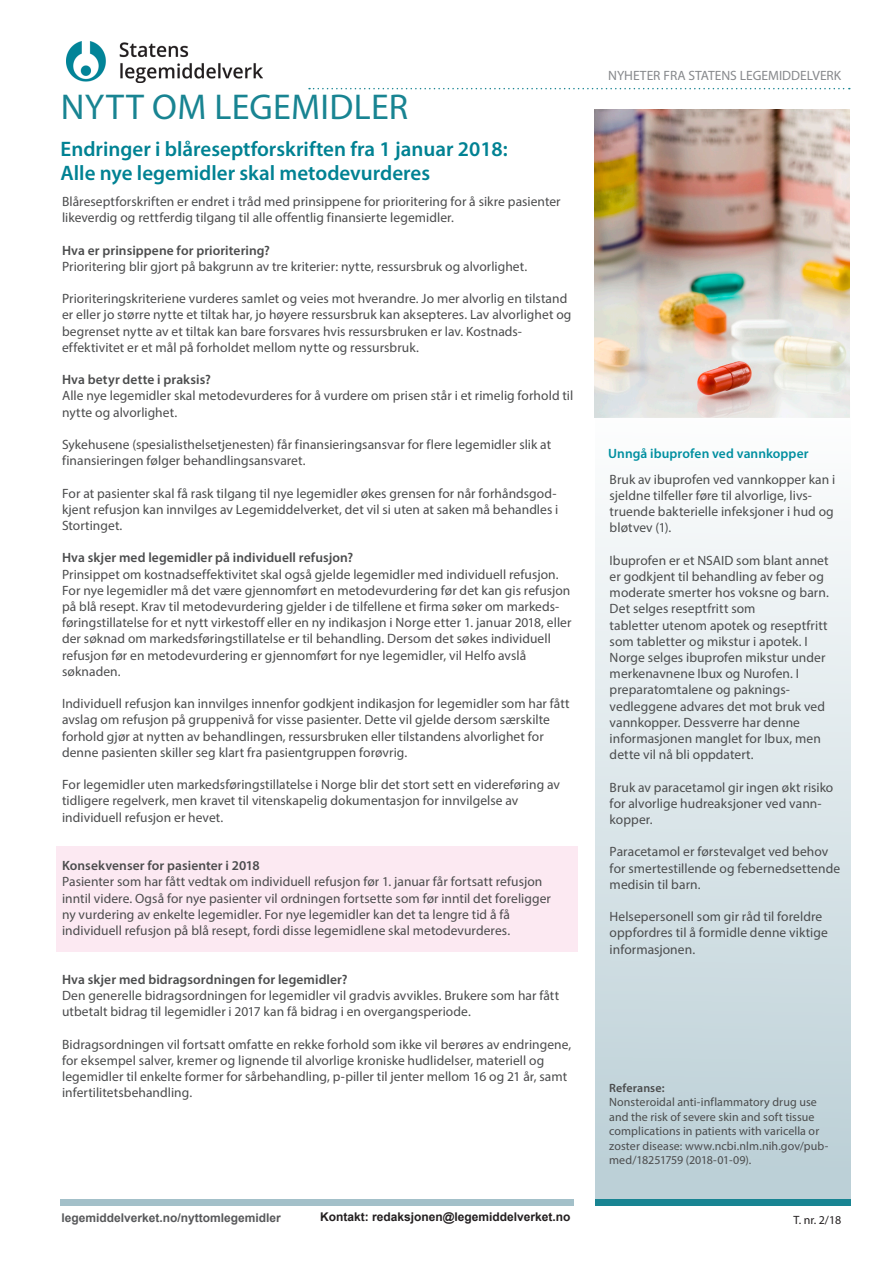
<style>
.page{position:relative;width:893px;height:1263px;background:#fff}
.page>*{position:absolute;margin:0;border:0;box-sizing:border-box;transform-origin:0 0}
.Tittel{font:36px "Myriad Pro";letter-spacing:.01em;color:#188492}
.tittel{font:600 21px/24px "Myriad Pro";color:#008293}
.Brødtext{font:13.5px/16.2px "Myriad Pro";letter-spacing:.005em;color:#4b4c4d}
.Brødtext-2{font:600 13.5px "Myriad Pro";letter-spacing:.005em;color:#4b4c4d}
.t1{font:13.5px "Myriad Pro";color:#87898c}
.Brødtext-3{font:600 13.5px "Myriad Pro";letter-spacing:.005em;color:#008fa0}
.Brødtext-4{font:12px/14.4px "Myriad Pro";letter-spacing:.005em;color:#4b4c4d}
.t2{font:700 12px "Arial";color:#231f20}
.t3{font:700 12px "Arial";color:#57585a}
.tids_nr{font:12px "Myriad Pro";color:#231f20}
.s1{font-weight:600}
</style>
<div class="page">
<div style="left:56px;top:847px;width:522px;height:105px;background:#fce9f2"></div>
<div style="left:595px;top:402px;width:255px;height:800px;background:linear-gradient(to bottom,#fefefe,#baced5)"></div>
<div style="left:595px;top:1199px;width:255px;height:6px;background:#188492"></div>
<div style="left:60px;top:1199px;width:514px;height:6px;background:#a3c0c9"></div>
<svg style="left:309px;top:88px;width:541px;height:1px"></svg>
<img style="left:67px;top:42px;width:195px;height:40px">
<img style="left:594px;top:109px;width:255px;height:309px">
<p class="Tittel" style="left:61px;top:85px;width:349px">NYTT OM LEGEMIDLER</p>
<p class="tittel" style="left:61px;top:136px;width:449px">Endringer i blåreseptforskriften fra 1 januar 2018:<br>Alle nye legemidler skal metodevurderes</p>
<p class="Brødtext" style="left:62px;top:193px;width:500px">Blåreseptforskriften er endret i tråd med prinsippene for prioritering for å sikre pasienter likeverdig og rettferdig tilgang til alle offentlig finansierte legemidler.</p>
<p class="Brødtext-2" style="left:62px;top:241px;width:209px">Hva er prinsippene for prioritering?</p>
<p class="Brødtext" style="left:62px;top:258px;width:467px">Prioritering blir gjort på bakgrunn av tre kriterier: nytte, ressursbruk og alvorlighet.</p>
<p class="Brødtext" style="left:62px;top:290px;width:511px">Prioriteringskriteriene vurderes samlet og veies mot hverandre. Jo mer alvorlig en tilstand er eller jo større nytte et tiltak har, jo høyere ressursbruk kan aksepteres. Lav alvorlighet og begrenset nytte av et tiltak kan bare forsvares hvis ressursbruken er lav. Kostnads&shy;effektivitet er et mål på forholdet mellom nytte og ressursbruk.</p>
<p class="Brødtext-2" style="left:62px;top:371px;width:150px">Hva betyr dette i praksis?</p>
<p class="Brødtext" style="left:62px;top:388px;width:513px">Alle nye legemidler skal metodevurderes for å vurdere om prisen står i et rimelig forhold til nytte og alvorlighet.</p>
<p class="Brødtext" style="left:62px;top:436px;width:491px">Sykehusene (spesialisthelsetjenesten) får finansieringsansvar for flere legemidler slik at finansieringen følger behandlingsansvaret.</p>
<p class="Brødtext" style="left:62px;top:485px;width:498px">For at pasienter skal få rask tilgang til nye legemidler økes grensen for når forhåndsgod&shy;kjent refusjon kan innvilges av Legemiddelverket, det vil si uten at saken må behandles i<br>Stortinget.</p>
<p class="Brødtext-2" style="left:62px;top:549px;width:293px">Hva skjer med legemidler på individuell refusjon?</p>
<p class="Brødtext" style="left:62px;top:566px;width:511px">Prinsippet om kostnadseffektivitet skal også gjelde legemidler med individuell refusjon.<br>For nye legemidler må det være gjennomført en metodevurdering før det kan gis refusjon på blå resept. Krav til metodevurdering gjelder i de tilfellene et firma søker om markeds&shy;føringstillatelse for et nytt virkestoff eller en ny indikasjon i Norge etter 1. januar 2018, eller der søknad om markedsføringstillatelse er til behandling. Dersom det søkes individuell refusjon før en metodevurdering er gjennomført for nye legemidler, vil Helfo avslå søknaden.</p>
<p class="Brødtext" style="left:62px;top:695px;width:509px">Individuell refusjon kan innvilges innenfor godkjent indikasjon for legemidler som har fått avslag om refusjon på gruppenivå for visse pasienter. Dette vil gjelde dersom særskilte forhold gjør at nytten av behandlingen, ressursbruken eller tilstandens alvorlighet for denne pasienten skiller seg klart fra pasientgruppen forøvrig.</p>
<p class="Brødtext" style="left:62px;top:776px;width:499px">For legemidler uten markedsføringstillatelse i Norge blir det stort sett en videreføring av tidligere regelverk, men kravet til vitenskapelig dokumentasjon for innvilgelse av individuell refusjon er hevet.</p>
<p class="Brødtext-2" style="left:62px;top:857px;width:199px">Konsekvenser for pasienter i 2018</p>
<p class="Brødtext" style="left:62px;top:874px;width:490px">Pasienter som har fått vedtak om individuell refusjon før 1. januar får fortsatt refusjon inntil videre. Også for nye pasienter vil ordningen fortsette som før inntil det foreligger ny vurdering av enkelte legemidler. For nye legemidler kan det ta lengre tid å få individuell refusjon på blå resept, fordi disse legemidlene skal metodevurderes.</p>
<p class="Brødtext-2" style="left:62px;top:970px;width:287px">Hva skjer med bidragsordningen for legemidler?</p>
<p class="Brødtext" style="left:62px;top:987px;width:499px">Den generelle bidragsordningen for legemidler vil gradvis avvikles. Brukere som har fått utbetalt bidrag til legemidler i 2017 kan få bidrag i en overgangsperiode.</p>
<p class="Brødtext" style="left:62px;top:1036px;width:511px">Bidragsordningen vil fortsatt omfatte en rekke forhold som ikke vil berøres av endringene, for eksempel salver, kremer og lignende til alvorlige kroniske hudlidelser, materiell og legemidler til enkelte former for sårbehandling, p-piller til jenter mellom 16 og 21 år, samt infertilitetsbehandling.</p>
<p class="t3" style="left:61px;top:1209px;width:221px">legemiddelverket.no/nyttomlegemidler</p>
<p class="t2" style="left:320px;top:1208px;width:252px">Kontakt: redaksjonen@legemiddelverket.no</p>
<p class="t1" style="left:608px;top:67px;width:234px">NYHETER FRA STATENS LEGEMIDDELVERK</p>
<p class="Brødtext-3" style="left:608px;top:445px;width:202px">Unngå ibuprofen ved vannkopper</p>
<p class="Brødtext" style="left:610px;top:471px;width:227px">Bruk av ibuprofen ved vannkopper kan i sjeldne tilfeller føre til alvorlige, livs&shy;truende bakterielle infeksjoner i hud og bløtvev (1).</p>
<p class="Brødtext" style="left:610px;top:552px;width:221px">Ibuprofen er et NSAID som blant annet er godkjent til behandling av feber og moderate smerter hos voksne og barn.<br>Det selges reseptfritt som<br>tabletter utenom apotek og reseptfritt som tabletter og mikstur i apotek. I Norge selges ibuprofen mikstur under merkenavnene Ibux og Nurofen. I preparatomtalene og paknings&shy;vedleggene advares det mot bruk ved vannkopper. Dessverre har denne informasjonen manglet for Ibux, men dette vil nå bli oppdatert.</p>
<p class="Brødtext" style="left:610px;top:779px;width:225px">Bruk av paracetamol gir ingen økt risiko for alvorlige hudreaksjoner ved vann&shy;kopper.</p>
<p class="Brødtext" style="left:610px;top:843px;width:232px">Paracetamol er førstevalget ved behov for smertestillende og febernedsettende medisin til barn.</p>
<p class="Brødtext" style="left:610px;top:908px;width:220px">Helsepersonell som gir råd til foreldre oppfordres til å formidle denne viktige informasjonen.</p>
<p class="Brødtext-4" style="left:609px;top:1080px;width:221px"><span class="s1">Referanse:<br></span>Nonsteroidal anti-inflammatory drug use and the risk of severe skin and soft tissue complications in patients with varicella or zoster disease: www.ncbi.nlm.nih.gov/pub&shy;med/18251759 (2018-01-09).</p>
<p class="tids_nr" style="left:793px;top:1213px;width:49px">T. nr. 2/18</p>
</div>
